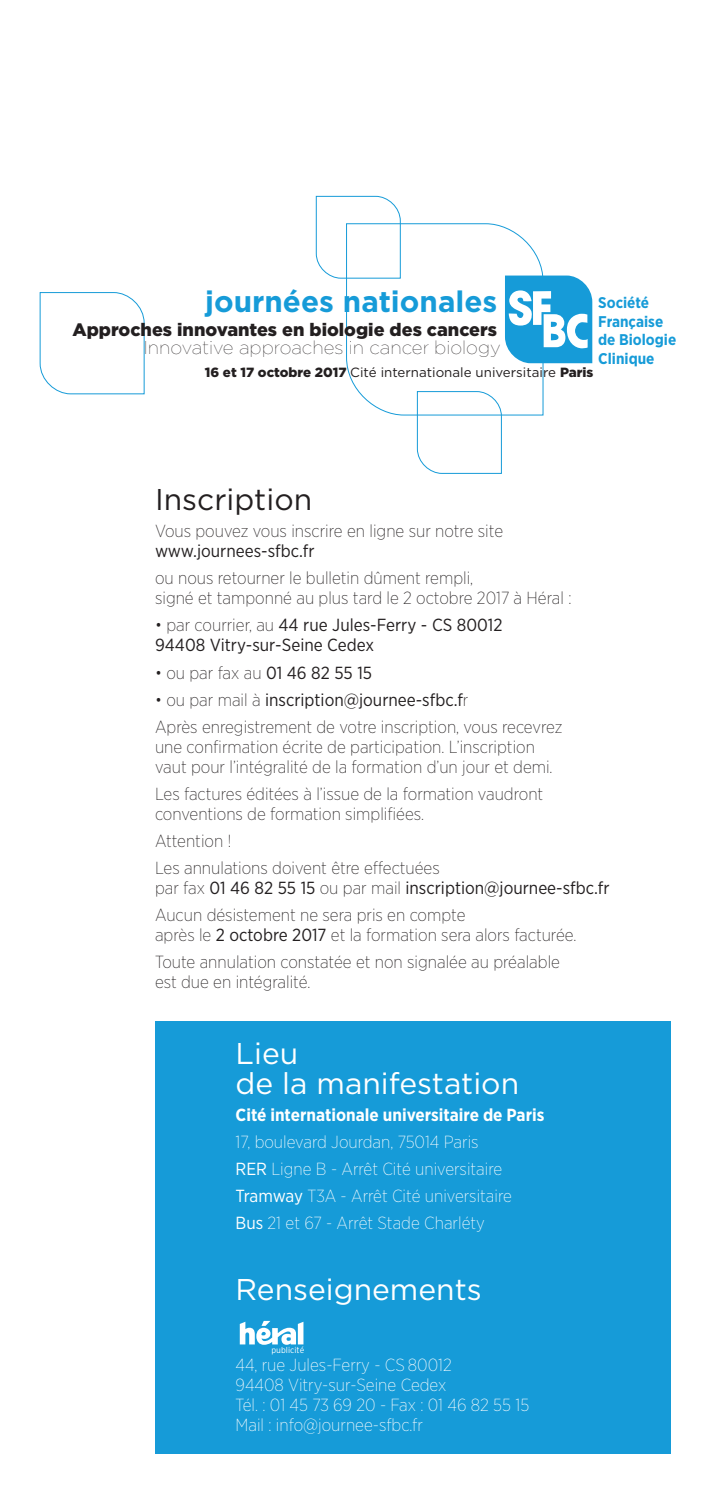
<style>
.page{position:relative;width:709px;height:1489px;background:#fff}
.page>*{position:absolute;margin:0;border:0;box-sizing:border-box;transform-origin:0 0}
.t1{font:30px/29.5px "Gotham";color:#fff}
.t2{font:30px "Gotham";color:#231f20}
.t3{font:700 29.5px "Gotham";color:#169bd8}
.t4{font:100 18.5px "Gotham";color:#231f20}
.t5{font:900 18px "Gotham";color:#231f20}
.t6{font:200 17.5px/27px "Gotham Narrow";color:#231f20}
.t7{font:200 17.5px/27px "Gotham Narrow";color:#fff}
.t8{font:17.5px/20px "Gotham Narrow";color:#231f20}
.t9{font:700 17.5px "Gotham Narrow";color:#fff}
.t10{font:700 15.5px/18.5px "Gotham Narrow";color:#169bd8}
.t11{font:13.25px "Gotham";color:#231f20}
.t12{font:300 8.5px "Interstate";color:#fff}
.s1{font-weight:900}
.s2{font-weight:200}
.s3{font-weight:400}
</style>
<div class="page">
<svg style="left:40px;top:292px;width:104px;height:102px"></svg>
<svg style="left:316px;top:196px;width:276px;height:278px"></svg>
<div style="left:155px;top:1021px;width:516px;height:432px;background:#169bd8"></div>
<svg style="left:240px;top:1320px;width:63px;height:24px"></svg>
<h2 class="t3" style="left:205px;top:291px;width:294px">journées nationales</h2>
<p class="t10" style="left:598px;top:295px;width:80px">Société<br>Française de Biologie<br>Clinique</p>
<p class="t5" style="left:72px;top:323px;width:426px">Approches innovantes en biologie des cancers</p>
<p class="t4" style="left:143px;top:341px;width:359px">Innovative approaches in cancer biology</p>
<p class="t11" style="left:205px;top:367px;width:390px"><span class="s1">16 et 17 octobre 2017</span> Cité internationale universitaire <span class="s1">Paris</span></p>
<h1 class="t2" style="left:155px;top:489px;width:159px">Inscription</h1>
<p class="t6" style="left:155px;top:519px;width:349px">Vous pouvez vous inscrire en ligne sur notre site</p>
<p class="t8" style="left:155px;top:542px;width:161px">www.journees-sfbc.fr</p>
<p class="t6" style="left:155px;top:569px;width:418px;line-height:20px">ou nous retourner le bulletin dûment rempli,<br>signé et tamponné au plus tard le 2 octobre 2017 à Héral :</p>
<p class="t8" style="left:155px;top:616px;width:349px"><span class="s2">• par courrier, au</span> 44 rue Jules-Ferry - CS 80012<br>94408 Vitry-sur-Seine Cedex</p>
<p class="t6" style="left:155px;top:660px;width:218px">• ou par fax au <span class="s3">01 46 82 55 15</span></p>
<p class="t6" style="left:155px;top:687px;width:409px">• ou par mail à <span class="s3">inscription@journee-sfbc.f</span>r<br>Après enregistrement de votre inscription, vous recevrez</p>
<p class="t6" style="left:155px;top:737px;width:399px;line-height:20px">une confirmation écrite de participation. L’inscription vaut pour l’intégralité de la formation d’un jour et demi.</p>
<p class="t6" style="left:155px;top:785px;width:390px;line-height:20px">Les factures éditées à l’issue de la formation vaudront conventions de formation simplifiées.</p>
<p class="t6" style="left:155px;top:828px;width:286px">Attention !<br>Les annulations doivent être effectuées</p>
<p class="t6" style="left:155px;top:875px;width:456px">par fax <span class="s3">01 46 82 55 15</span> ou par mail <span class="s3">inscription@journee-sfbc.fr<br></span>Aucun désistement ne sera pris en compte</p>
<p class="t6" style="left:155px;top:922px;width:423px">après le <span class="s3">2 octobre 2017</span> et la formation sera alors facturée.<br>Toute annulation constatée et non signalée au préalable</p>
<p class="t6" style="left:155px;top:969px;width:157px">est due en intégralité.</p>
<h1 class="t1" style="left:235px;top:1041px;width:285px">Lieu<br>de la manifestation</h1>
<p class="t9" style="left:235px;top:1108px;width:310px">Cité internationale universitaire de Paris</p>
<p class="t7" style="left:235px;top:1129px;width:278px">17, boulevard Jourdan, 75014 Paris <span class="s3">RER</span> Ligne B - Arrêt Cité universitaire <span class="s3">Tramway</span> T3A - Arrêt Cité universitaire <span class="s3">Bus</span> 21 et 67 - Arrêt Stade Charléty</p>
<h1 class="t1" style="left:235px;top:1276px;width:248px">Renseignements</h1>
<p class="t12" style="left:271px;top:1344px;width:34px">publicité</p>
<p class="t7" style="left:235px;top:1355px;width:295px;line-height:20px">44, rue Jules-Ferry - CS 80012<br>94408 Vitry-sur-Seine Cedex<br>Tél. : 01 45 73 69 20 - Fax : 01 46 82 55 15<br>Mail : info@journee-sfbc.fr</p>
</div>
